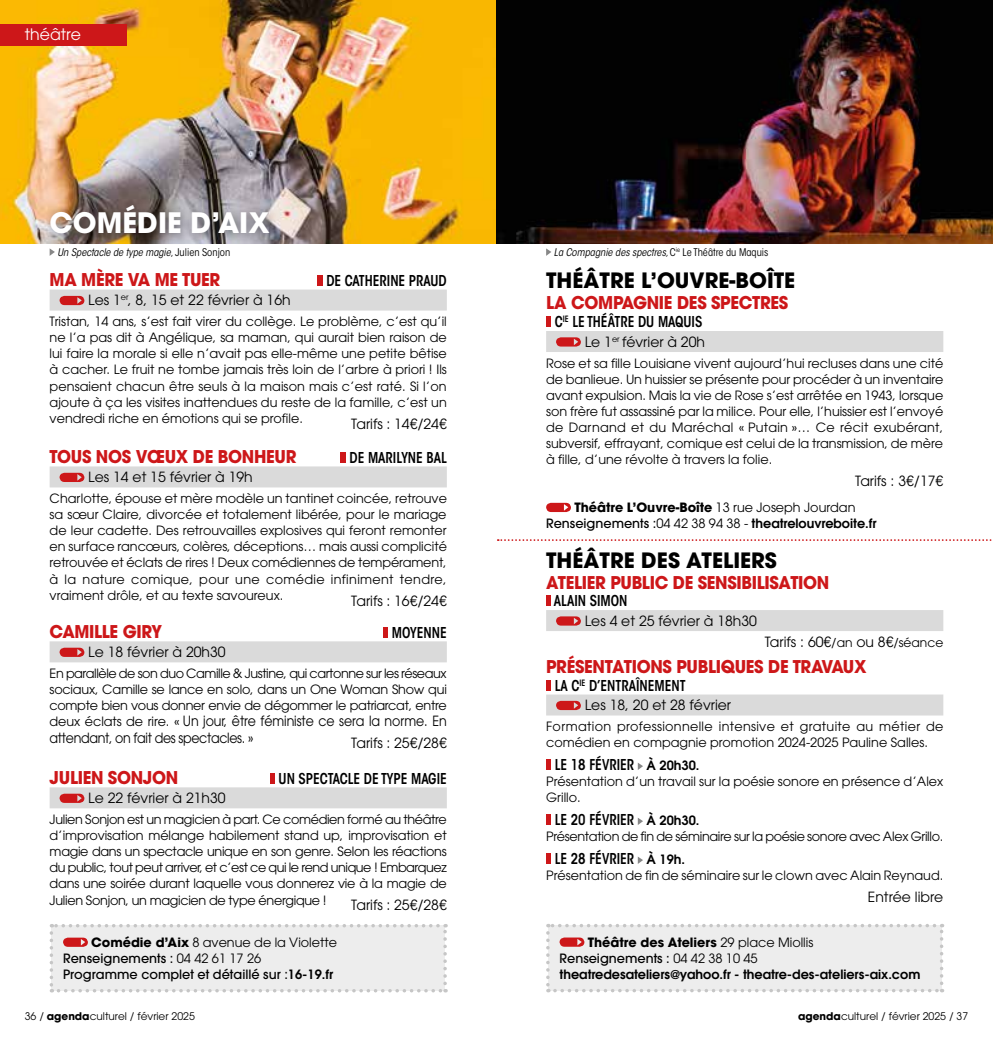
<style>
.page{position:relative;width:993px;height:1042px;background:#fff}
.page>*{position:absolute;margin:0;border:0;box-sizing:border-box;transform-origin:0 0}
.t1{font:700 28px "ITC Avant Garde Pro";color:#fff}
.t2{font:700 21px "ITC Avant Garde Pro";color:#000}
.t3{font:700 17.5px "ITC Avant Garde Pro";letter-spacing:-.02em;color:#cd1719;scale:.94 1}
.t4{font:15.75px "ITC Avant Garde Pro";color:#fff}
.t5{font:600 condensed 14.88px "ITC Avant Garde Std";color:#000;scale:.92 1}
.t6{font:14px "ITC Avant Garde Pro";color:#000}
.t7{font:14px/16.8px "ITC Avant Garde Pro";color:#000;scale:.9 1}
.t8{font:12.78px/16.3px "ITC Avant Garde Pro";color:#000;text-align:justify}
.t9{font:600 12.78px/16.1px "ITC Avant Garde Pro";color:#000}
.t10{font:12.78px/16.1px "ITC Avant Garde Pro";letter-spacing:.02em;color:#000}
.t11{font:500 12.78px/16.1px "ITC Avant Garde Pro";color:#000}
.t12{font:12.78px "ITC Avant Garde Pro";letter-spacing:-.025em;color:#000}
.t13{font:italic condensed 10.5px "ITC Avant Garde Std";color:#000}
.t14{font:10.5px "ITC Avant Garde Pro";color:#000}
.s1{font-style:normal}
.s2{font-size:12.78px}
.s3{font-weight:700}
.s4{font-weight:500}
.s5{font-weight:600}
.s6{font-size:12.25px}
.s7{font-family:"ITC Avant Garde Pro";font-stretch:normal;font-size:12.78px}
.s8{font-weight:400}
</style>
<div class="page">
<img style="left:0;top:0;width:992px;height:243px">
<div style="left:0;top:25px;width:126px;height:21px;background:#cd1719"></div>
<div style="left:42px;top:197px;width:238px;height:49px;background:#000;opacity:.5"></div>
<svg style="left:50px;top:248px;width:5px;height:8px"></svg>
<div style="left:50px;top:289px;width:396px;height:21px;background:#dadada"></div>
<div style="left:317px;top:275px;width:6px;height:11px;background:#cd1719"></div>
<svg style="left:60px;top:296px;width:24px;height:9px"></svg>
<div style="left:50px;top:466px;width:396px;height:21px;background:#dadada"></div>
<div style="left:340px;top:452px;width:6px;height:11px;background:#cd1719"></div>
<svg style="left:60px;top:473px;width:24px;height:9px"></svg>
<div style="left:50px;top:641px;width:396px;height:21px;background:#dadada"></div>
<div style="left:383px;top:627px;width:5px;height:11px;background:#cd1719"></div>
<svg style="left:60px;top:648px;width:24px;height:9px"></svg>
<div style="left:50px;top:787px;width:396px;height:21px;background:#dadada"></div>
<div style="left:270px;top:773px;width:5px;height:10px;background:#cd1719"></div>
<svg style="left:60px;top:793px;width:24px;height:10px"></svg>
<svg style="left:50px;top:924px;width:396px;height:68px"></svg>
<svg style="left:546px;top:924px;width:397px;height:68px"></svg>
<div style="left:546px;top:694px;width:397px;height:21px;background:#dadada"></div>
<div style="left:546px;top:680px;width:5px;height:11px;background:#cd1719"></div>
<svg style="left:556px;top:701px;width:24px;height:9px"></svg>
<div style="left:546px;top:759px;width:5px;height:11px;background:#cd1719"></div>
<svg style="left:637px;top:763px;width:6px;height:7px"></svg>
<div style="left:546px;top:814px;width:5px;height:11px;background:#cd1719"></div>
<svg style="left:637px;top:818px;width:6px;height:7px"></svg>
<div style="left:546px;top:853px;width:5px;height:11px;background:#cd1719"></div>
<svg style="left:637px;top:857px;width:6px;height:7px"></svg>
<div style="left:546px;top:610px;width:397px;height:21px;background:#dadada"></div>
<div style="left:546px;top:595px;width:5px;height:11px;background:#cd1719"></div>
<svg style="left:556px;top:616px;width:24px;height:9px"></svg>
<div style="left:546px;top:331px;width:397px;height:21px;background:#dadada"></div>
<div style="left:546px;top:316px;width:5px;height:11px;background:#cd1719"></div>
<svg style="left:556px;top:337px;width:24px;height:9px"></svg>
<svg style="left:546px;top:503px;width:24px;height:9px"></svg>
<svg style="left:546px;top:248px;width:5px;height:8px"></svg>
<svg style="left:497px;top:539px;width:495px;height:2px"></svg>
<p class="t4" style="left:25px;top:25px;width:58px">théâtre</p>
<h1 class="t1" style="left:50px;top:204px;width:221px">COMÉDIE D’AIX</h1>
<p class="t13" style="left:57px;top:246px;width:174px">Un Spectacle de type magie<span class="s1">, Julien Sonjon</span></p>
<h3 class="t3" style="left:50px;top:268px;width:183px">MA MÈRE VA ME TUER</h3>
<p class="t5" style="left:326px;top:271px;width:132px">DE CATHERINE PRAUD</p>
<p class="t6" style="left:88px;top:291px;width:204px">Les 1<sup>er</sup>, 8, 15 et 22 février à 16h</p>
<p class="t8" style="left:50px;top:313px;width:398px">Tristan, 14 ans, s’est fait virer du collège. Le problème, c’est qu’il ne l’a pas dit à Angélique, sa maman, qui aurait bien raison de lui faire la morale si elle n’avait pas elle-même une petite bêtise à cacher. Le fruit ne tombe jamais très loin de l’arbre à priori ! Ils pensaient chacun être seuls à la maison mais c’est raté. Si l’on ajoute à ça les visites inattendues du reste de la famille, c’est un vendredi riche en émotions qui se profile.</p>
<p class="t6" style="left:351px;top:415px;width:97px">Tarifs : 14€/24€</p>
<h3 class="t3" style="left:50px;top:444px;width:264px">TOUS NOS VŒUX DE BONHEUR</h3>
<p class="t5" style="left:349px;top:448px;width:107px">DE MARILYNE BAL</p>
<p class="t6" style="left:88px;top:468px;width:166px">Les 14 et 15 février à 19h</p>
<p class="t8" style="left:50px;top:490px;width:399px">Charlotte, épouse et mère modèle un tantinet coincée, retrouve sa sœur Claire, divorcée et totalement libérée, pour le mariage de leur cadette. Des retrouvailles explosives qui feront remonter en surface rancœurs, colères, déceptions… mais aussi complicité retrouvée et éclats de rires ! Deux comédiennes de tempérament, à la nature comique, pour une comédie infiniment tendre, vraiment drôle, et au texte savoureux.</p>
<p class="t6" style="left:351px;top:592px;width:97px">Tarifs : 16€/24€</p>
<h3 class="t3" style="left:50px;top:619px;width:121px">CAMILLE GIRY</h3>
<p class="t5" style="left:392px;top:623px;width:61px">MOYENNE</p>
<p class="t6" style="left:88px;top:643px;width:139px">Le 18 février à 20h30</p>
<p class="t8" style="left:50px;top:665px;width:398px">En parallèle de son duo Camille &amp; Justine, qui cartonne sur les réseaux sociaux, Camille se lance en solo, dans un One Woman Show qui compte bien vous donner envie de dégommer le patriarcat, entre</p>
<p class="t7" style="left:50px;top:712px;width:442px"><span class="s2">deux éclats de rire. «</span> Un jour, être féministe ce sera la norme. En attendant, on fait des spectacles. »</p>
<p class="t6" style="left:351px;top:734px;width:97px">Tarifs : 25€/28€</p>
<h3 class="t3" style="left:50px;top:765px;width:138px">JULIEN SONJON</h3>
<p class="t5" style="left:278px;top:769px;width:184px">UN SPECTACLE DE TYPE MAGIE</p>
<p class="t6" style="left:88px;top:789px;width:139px">Le 22 février à 21h30</p>
<p class="t8" style="left:50px;top:811px;width:398px">Julien Sonjon est un magicien à part. Ce comédien formé au théâtre d’improvisation mélange habilement stand up, improvisation et magie dans un spectacle unique en son genre. Selon les réactions du public, tout peut arriver, et c’est ce qui le rend unique ! Embarquez dans une soirée durant laquelle vous donnerez vie à la magie de Julien Sonjon, un magicien de type énergique !</p>
<p class="t6" style="left:351px;top:896px;width:97px">Tarifs : 25€/28€</p>
<p class="t13" style="left:553px;top:246px;width:216px">La Compagnie des spectres, <span class="s1">C</span><sup>ie</sup> <span class="s1">Le Théâtre du Maquis</span></p>
<h2 class="t2" style="left:546px;top:267px;width:251px">THÉÂTRE L’OUVRE-BOÎTE</h2>
<h3 class="t3" style="left:546px;top:291px;width:259px">LA COMPAGNIE DES SPECTRES</h3>
<p class="t5" style="left:554px;top:313px;width:162px">C<sup>IE</sup> LE THÉÂTRE DU MAQUIS</p>
<p class="t6" style="left:584px;top:333px;width:122px">Le 1<sup>er</sup> février à 20h</p>
<p class="t8" style="left:546px;top:355px;width:398px">Rose et sa fille Louisiane vivent aujourd’hui recluses dans une cité de banlieue. Un huissier se présente pour procéder à un inventaire avant expulsion. Mais la vie de Rose s’est arrêtée en 1943, lorsque son frère fut assassiné par la milice. Pour elle, l’huissier est l’envoyé de Darnand et du Maréchal « Putain »… Ce récit exubérant, subversif, effrayant, comique est celui de la transmission, de mère à fille, d’une révolte à travers la folie.</p>
<p class="t6" style="left:854px;top:472px;width:90px">Tarifs : 3€/17€</p>
<p class="t8" style="left:546px;top:499px;width:332px;text-align:center"><span class="s3">Théâtre L’Ouvre-Boîte</span> 13 rue Joseph Jourdan<br><span class="s4">Renseignements :</span>04 42 38 94 38 - <span class="s5">theatrelouvreboite.fr</span></p>
<h2 class="t2" style="left:546px;top:546px;width:232px">THÉÂTRE DES ATELIERS</h2>
<h3 class="t3" style="left:546px;top:570px;width:303px">ATELIER PUBLIC DE SENSIBILISATION</h3>
<p class="t5" style="left:553px;top:592px;width:81px">ALAIN SIMON</p>
<p class="t6" style="left:584px;top:612px;width:174px">Les 4 et 25 février à 18h30</p>
<p class="t6" style="left:764px;top:633px;width:180px">Tarifs : 60€<span class="s6">/an</span> ou 8€<span class="s6">/séance</span></p>
<h3 class="t3" style="left:546px;top:655px;width:342px">PRÉSENTATIONS PUBLIQUES DE TRAVAUX</h3>
<p class="t5" style="left:554px;top:676px;width:144px">LA C<sup>IE</sup> D’ENTRAÎNEMENT</p>
<p class="t6" style="left:584px;top:696px;width:148px">Les 18, 20 et 28 février</p>
<p class="t10" style="left:546px;top:718px;width:399px">Formation professionnelle intensive et gratuite au métier de comédien en compagnie promotion 2024-2025 Pauline Salles.</p>
<p class="t5" style="left:554px;top:755px;width:159px">LE 18 FÉVRIER <span class="s7">À 20h30.</span></p>
<p class="t8" style="left:546px;top:773px;width:398px">Présentation d’un travail sur la poésie sonore en présence d’Alex<br>Grillo.</p>
<p class="t5" style="left:554px;top:810px;width:159px">LE 20 FÉVRIER <span class="s7">À 20h30.</span></p>
<p class="t12" style="left:546px;top:828px;width:398px">Présentation de fin de séminaire sur la poésie sonore avec Alex Grillo.</p>
<p class="t5" style="left:554px;top:849px;width:143px">LE 28 FÉVRIER <span class="s7">À 19h.</span></p>
<p class="t8" style="left:546px;top:867px;width:398px">Présentation de fin de séminaire sur le clown avec Alain Reynaud.</p>
<p class="t6" style="left:867px;top:888px;width:77px">Entrée libre</p>
<p class="t11" style="left:63px;top:934px;width:275px;text-indent:28px"><span class="s3">Comédie d’Aix</span> <span class="s8">8 avenue de la Violette<br></span>Renseignements : <span class="s8">04 42 61 17 26<br></span>Programme complet et détaillé sur :<span class="s5">16-19.fr</span></p>
<p class="t9" style="left:559px;top:934px;width:362px;text-indent:28px"><span class="s3">Théâtre des Ateliers</span> <span class="s8">29 place Miollis<br></span><span class="s4">Renseignements :</span> <span class="s8">04 42 38 10 45 </span>theatredesateliers@yahoo.fr - theatre-des-ateliers-aix.com</p>
<p class="t14" style="left:25px;top:1009px;width:171px">36 / <span class="s3">agenda</span>culturel / février 2025</p>
<p class="t14" style="left:797px;top:1009px;width:171px"><span class="s3">agenda</span>culturel / février 2025 / 37</p>
</div>
